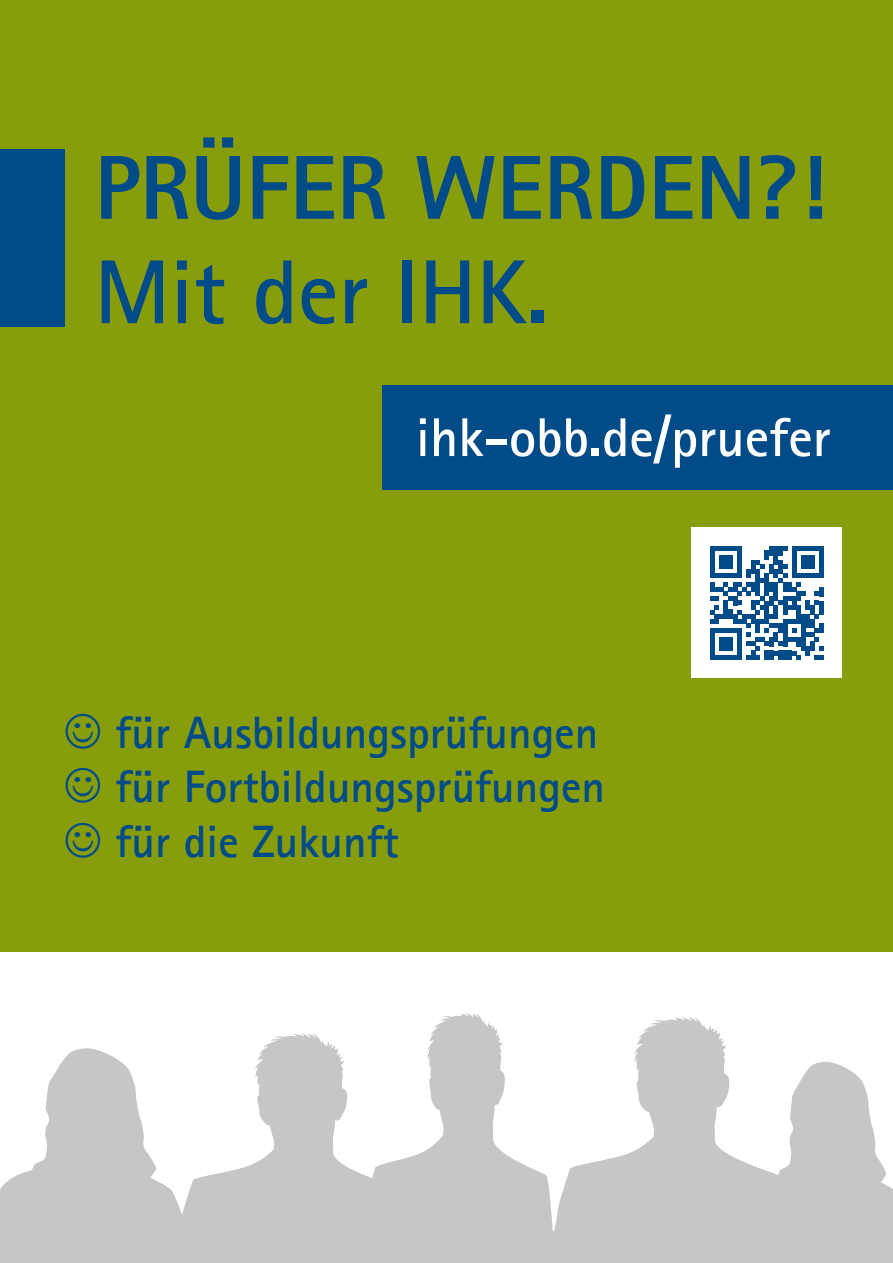
<style>
.page{position:relative;width:893px;height:1263px;background:#fff}
.page>*{position:absolute;margin:0;border:0;box-sizing:border-box;transform-origin:0 0}
.t1{font:800 90.9px "Agfa Rotis Sans Serif";color:#004b88}
.t2{font:700 90.9px "Agfa Rotis Sans Serif";color:#004b88}
.t3{font:700 54.6px "Agfa Rotis Sans Serif";color:#fff}
.t4{font:700 45.45px/54.6px "Agfa Rotis Sans Serif";color:#004b88}
</style>
<div class="page">
<div style="left:0;top:1232px;width:893px;height:31px;background:#c6c6c6"></div>
<div style="left:0;top:0;width:893px;height:951px;background:#879d0c"></div>
<svg style="left:0;top:1048px;width:176px;height:184px"></svg>
<svg style="left:789px;top:1062px;width:104px;height:170px"></svg>
<svg style="left:405px;top:1013px;width:148px;height:219px"></svg>
<svg style="left:176px;top:1033px;width:229px;height:199px;fill:#c6c6c6"></svg>
<svg style="left:553px;top:1017px;width:236px;height:215px;fill:#c6c6c6"></svg>
<div style="left:383px;top:386px;width:510px;height:104px;background:#004b88"></div>
<div style="left:0;top:149px;width:64px;height:178px;background:#004b88"></div>
<div style="left:692px;top:528px;width:150px;height:150px;background:#fff"></div>
<svg style="left:710px;top:546px;width:114px;height:114px"></svg>
<p class="t1" style="left:94px;top:130px;width:734px">PRÜFER WERDEN?!</p>
<p class="t2" style="left:94px;top:235px;width:456px">Mit der IHK.</p>
<p class="t3" style="left:416px;top:403px;width:416px">ihk-obb.de/pruefer</p>
<p class="t4" style="left:116px;top:704px;width:491px">für Ausbildungsprüfungen für Fortbildungsprüfungen</p>
<p class="t4" style="left:116px;top:813px;width:285px">für die Zukunft</p>
</div>
